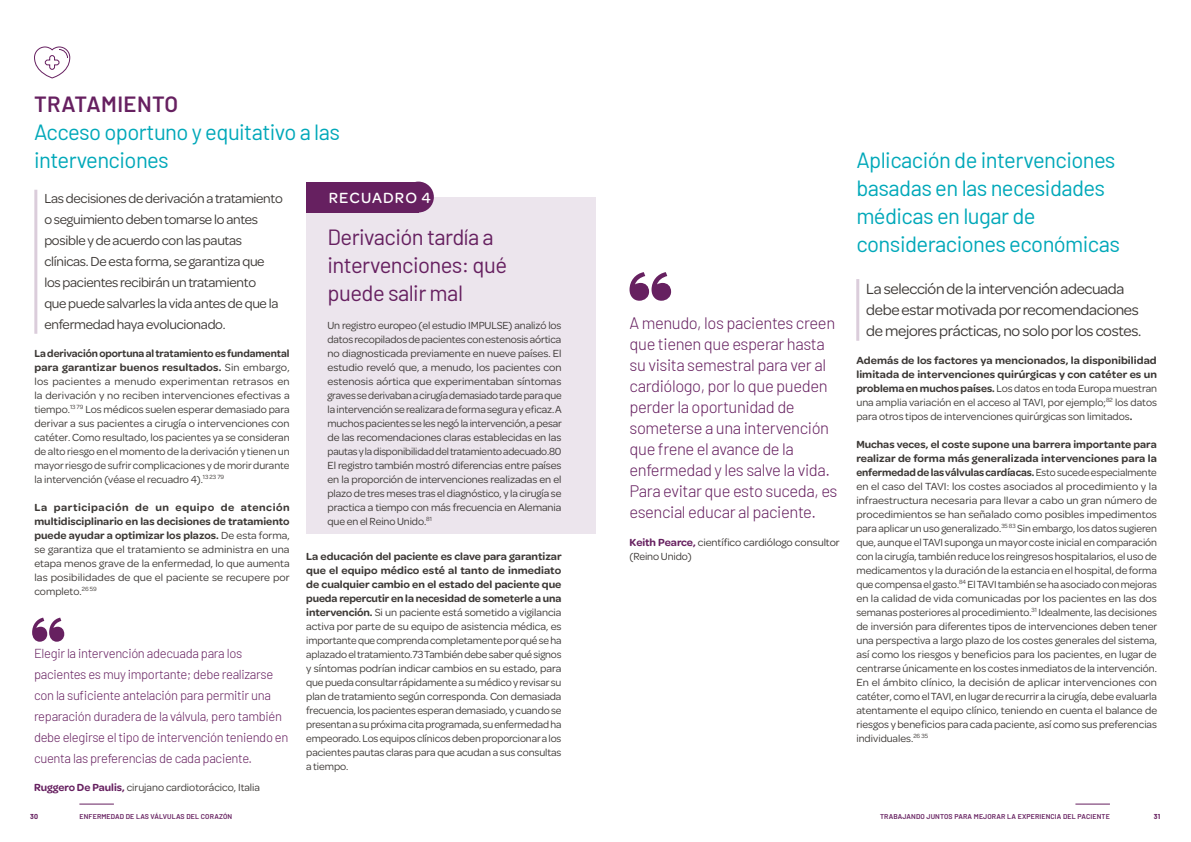
<style>
.page{position:relative;width:1191px;height:842px;background:#fff}
.page>*{position:absolute;margin:0;border:0;box-sizing:border-box;transform-origin:0 0}
.t1{font:22px/28px "Barlow";letter-spacing:-.025em;color:#00a8b9}
.t2{font:22px/28px "Barlow";letter-spacing:-.025em;color:#662060}
.t3{font:600 22px "Barlow";letter-spacing:.02em;color:#662060}
.t4{font:300 16.6px/21px "Barlow";letter-spacing:-.025em;color:#662060}
.t5{font:15.8px/21px "Omnes";letter-spacing:-.02em;color:#3c3835}
.t6{font:500 15.8px "Omnes";letter-spacing:.07em;color:#fff}
.t7{font:14px/21px "Omnes";letter-spacing:-.02em;color:#3c3835}
.t8{font:300 13px/21px "Barlow";letter-spacing:-.025em;color:#662060}
.t9{font:11px/14px "Omnes";color:#3c3835;text-align:justify}
.t10{font:600 7px "Barlow";letter-spacing:.02em;color:#662060}
.t11{font:700 7px "Barlow";color:#662060}
.s1{font-weight:600}
.s2{font-weight:600;color:#662060}
</style>
<div class="page">
<div style="left:306px;top:198px;width:289px;height:336px;background:#ece5ed"></div>
<hr style="left:34px;top:190px;width:3px;height:144px;background:#dbcddb">
<svg style="left:629px;top:272px;width:42px;height:29px"></svg>
<svg style="left:32px;top:618px;width:32px;height:24px"></svg>
<svg style="left:34px;top:46px;width:37px;height:33px"></svg>
<hr style="left:856px;top:279px;width:3px;height:62px;background:#dbcddb">
<div style="left:306px;top:182px;width:112px;height:30px;background:#662060"></div>
<div style="left:403px;top:182px;width:31px;height:30px;background:#662060;border-radius:50%"></div>
<hr style="left:79px;top:804px;width:35px;height:1px;background:#662060">
<hr style="left:1075px;top:804px;width:35px;height:1px;background:#662060">
<h1 class="t3" style="left:34px;top:88px;width:146px">TRATAMIENTO</h1>
<h1 class="t1" style="left:34px;top:116px;width:307px">Acceso oportuno y equitativo a las intervenciones</h1>
<p class="t7" style="left:44px;top:187px;width:240px">Las decisiones de derivación a tratamiento o seguimiento deben tomarse lo antes posible y de acuerdo con las pautas clínicas. De esta forma, se garantiza que los pacientes recibirán un tratamiento<br>que puede salvarles la vida antes de que la enfermedad haya evolucionado.</p>
<p class="t9" style="left:34px;top:346px;width:257px"><span class="s1">La derivación oportuna al tratamiento es fundamental para garantizar buenos resultados.</span> Sin embargo, los pacientes a menudo experimentan retrasos en la derivación y no reciben intervenciones efectivas a tiempo.<sup>13</sup> <sup>79</sup> Los médicos suelen esperar demasiado para derivar a sus pacientes a cirugía o intervenciones con catéter. Como resultado, los pacientes ya se consideran de alto riesgo en el momento de la derivación y tienen un mayor riesgo de sufrir complicaciones y de morir durante la intervención (véase el recuadro 4).<sup>13</sup> <sup>23</sup> <sup>79</sup></p>
<p class="t9" style="left:34px;top:500px;width:257px"><span class="s1">La participación de un equipo de atención multidisciplinario en las decisiones de tratamiento puede ayudar a optimizar los plazos.</span> De esta forma, se garantiza que el tratamiento se administra en una etapa menos grave de la enfermedad, lo que aumenta las posibilidades de que el paciente se recupere por completo.<sup>26</sup> <sup>59</sup></p>
<p class="t8" style="left:34px;top:642px;width:256px">Elegir la intervención adecuada para los pacientes es muy importante; debe realizarse con la suficiente antelación para permitir una reparación duradera de la válvula, pero también debe elegirse el tipo de intervención teniendo en cuenta las preferencias de cada paciente.</p>
<p class="t9" style="left:34px;top:780px;width:228px"><span class="s2">Ruggero De Paulis,</span> cirujano cardiotorácico, Italia</p>
<h3 class="t6" style="left:329px;top:187px;width:103px">RECUADRO 4</h3>
<h1 class="t2" style="left:327px;top:221px;width:181px">Derivación tardía a intervenciones: qué puede salir mal</h1>
<p class="t9" style="left:327px;top:318px;width:236px">Un registro europeo (el estudio IMPULSE) analizó los datos recopilados de pacientes con estenosis aórtica no diagnosticada previamente en nueve países. El estudio reveló que, a menudo, los pacientes con estenosis aórtica que experimentaban síntomas graves se derivaban a cirugía demasiado tarde para que la intervención se realizara de forma segura y eficaz. A muchos pacientes se les negó la intervención, a pesar de las recomendaciones claras establecidas en las pautas y la disponibilidad del tratamiento adecuado.80<br>El registro también mostró diferencias entre países en la proporción de intervenciones realizadas en el plazo de tres meses tras el diagnóstico, y la cirugía se practica a tiempo con más frecuencia en Alemania que en el Reino Unido.<sup>81</sup></p>
<p class="t4" style="left:629px;top:311px;width:209px">A menudo, los pacientes creen que tienen que esperar hasta su visita semestral para ver al cardiólogo, por lo que pueden perder la oportunidad de someterse a una intervención que frene el avance de la enfermedad y les salve la vida.<br>Para evitar que esto suceda, es esencial educar al paciente.</p>
<p class="t9" style="left:629px;top:535px;width:212px"><span class="s2">Keith Pearce,</span> científico cardiólogo consultor (Reino Unido)</p>
<p class="t9" style="left:306px;top:549px;width:257px"><span class="s1">La educación del paciente es clave para garantizar que el equipo médico esté al tanto de inmediato de cualquier cambio en el estado del paciente que pueda repercutir en la necesidad de someterle a una intervención.</span> Si un paciente está sometido a vigilancia activa por parte de su equipo de asistencia médica, es importante que comprenda completamente por qué se ha aplazado el tratamiento.73 También debe saber qué signos y síntomas podrían indicar cambios en su estado, para que pueda consultar rápidamente a su médico y revisar su plan de tratamiento según corresponda. Con demasiada frecuencia, los pacientes esperan demasiado, y cuando se presentan a su próxima cita programada, su enfermedad ha empeorado. Los equipos clínicos deben proporcionar a los pacientes pautas claras para que acudan a sus consultas a tiempo.</p>
<h1 class="t1" style="left:856px;top:144px;width:265px">Aplicación de intervenciones basadas en las necesidades médicas en lugar de consideraciones económicas</h1>
<h3 class="t5" style="left:866px;top:277px;width:276px">La selección de la intervención adecuada debe estar motivada por recomendaciones de mejores prácticas, no solo por los costes.</h3>
<p class="t9" style="left:856px;top:353px;width:302px"><span class="s1">Además de los factores ya mencionados, la disponibilidad limitada de intervenciones quirúrgicas y con catéter es un problema en muchos países.</span> Los datos en toda Europa muestran una amplia variación en el acceso al TAVI, por ejemplo;<sup>82</sup> los datos para otros tipos de intervenciones quirúrgicas son limitados<span class="s1">.</span></p>
<p class="t9" style="left:856px;top:437px;width:302px"><span class="s1">Muchas veces, el coste supone una barrera importante para realizar de forma más generalizada intervenciones para la enfermedad de las válvulas cardíacas.</span> Esto sucede especialmente en el caso del TAVI: los costes asociados al procedimiento y la infraestructura necesaria para llevar a cabo un gran número de procedimientos se han señalado como posibles impedimentos para aplicar un uso generalizado.<sup>35</sup> <sup>83</sup> Sin embargo, los datos sugieren que, aunque el TAVI suponga un mayor coste inicial en comparación con la cirugía, también reduce los reingresos hospitalarios, el uso de medicamentos y la duración de la estancia en el hospital, de forma que compensa el gasto.<sup>84</sup> El TAVI también se ha asociado con mejoras en la calidad de vida comunicadas por los pacientes en las dos semanas posteriores al procedimiento.<sup>31</sup> Idealmente, las decisiones de inversión para diferentes tipos de intervenciones deben tener una perspectiva a largo plazo de los costes generales del sistema, así como los riesgos y beneficios para los pacientes, en lugar de centrarse únicamente en los costes inmediatos de la intervención.<br>En el ámbito clínico, la decisión de aplicar intervenciones con catéter, como el TAVI, en lugar de recurrir a la cirugía, debe evaluarla atentamente el equipo clínico, teniendo en cuenta el balance de riesgos y beneficios para cada paciente, así como sus preferencias individuales.<sup>26</sup> <sup>35</sup></p>
<p class="t11" style="left:30px;top:811px;width:9px">30</p>
<p class="t10" style="left:80px;top:811px;width:154px">ENFERMEDAD DE LAS VÁLVULAS DEL CORAZÓN</p>
<p class="t10" style="left:880px;top:811px;width:231px">TRABAJANDO JUNTOS PARA MEJORAR LA EXPERIENCIA DEL PACIENTE</p>
<p class="t11" style="left:1153px;top:811px;width:8px">31</p>
</div>
